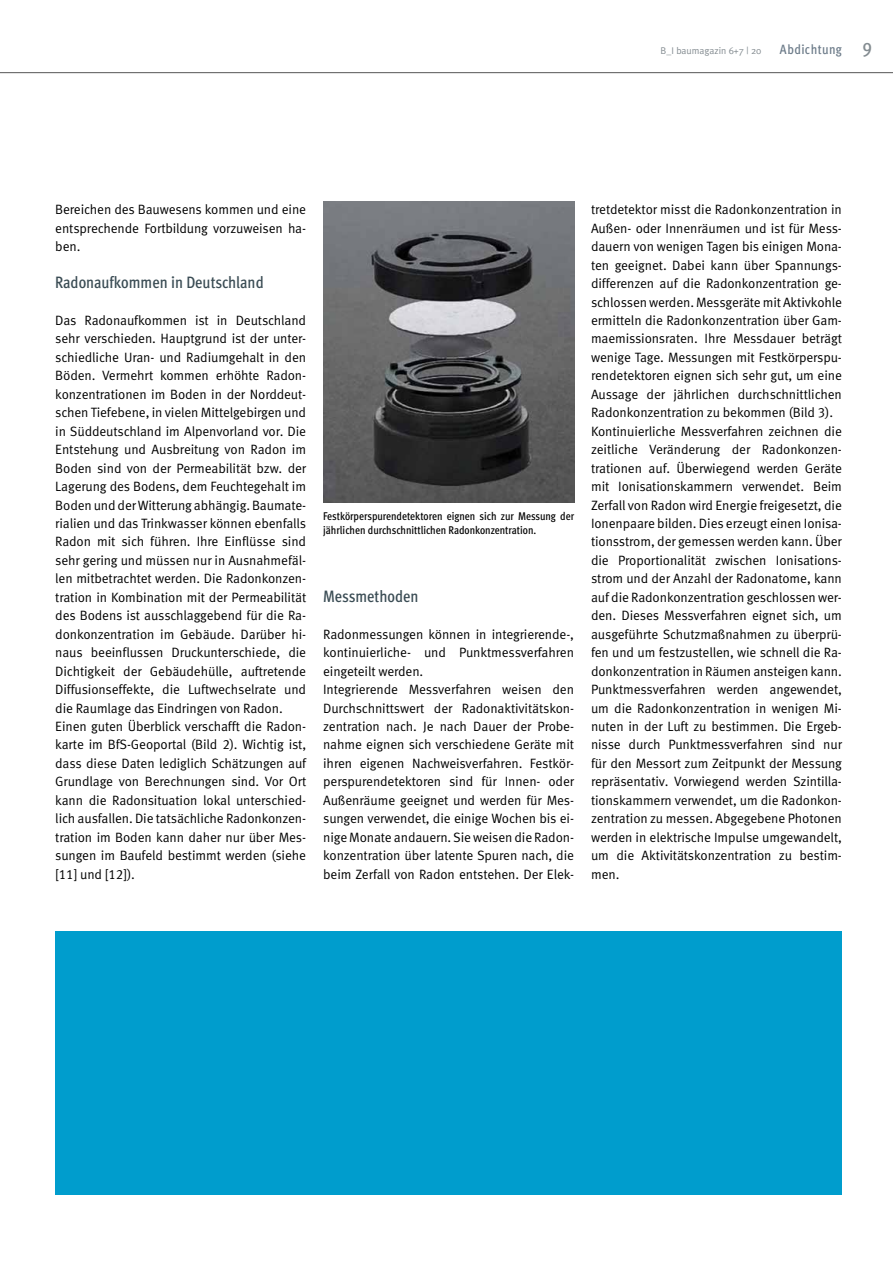
<style>
.page{position:relative;width:893px;height:1263px;background:#fff}
.page>*{position:absolute;margin:0;border:0;box-sizing:border-box;transform-origin:0 0}
.t1{font:500 condensed 16.5px "Meta OT";color:#3a4c54}
.t2{font:13.5px/18.5px "Meta OT";letter-spacing:-.01em;color:#000}
.t3{font:500 condensed 13.5px "Meta OT";letter-spacing:.03em;color:#6c7b89}
.t4{font:500 condensed 11.25px/13.8px "Meta OT";color:#000}
.t5{font:9.75px "Meta Plus Normal";color:#848c91}
.s1{font-size:19.5px;color:#848c91}
</style>
<div class="page">
<hr style="left:0;top:72px;width:893px;height:1px;background:#565656">
<div style="left:55px;top:931px;width:787px;height:264px;background:#009dcd"></div>
<img style="left:323px;top:202px;width:251px;height:301px">
<p class="t5" style="left:661px;top:45px;width:102px">B_I baumagazin 6+7 | 20</p>
<p class="t3" style="left:780px;top:40px;width:94px">Abdichtung <span class="s1">9</span></p>
<p class="t2" style="left:55px;top:201px;width:252px;text-align:justify">Bereichen des Bauwesens kommen und eine entsprechende Fortbildung vorzuweisen ha&shy;ben.</p>
<p class="t1" style="left:55px;top:272px;width:210px">Radonaufkommen in Deutschland</p>
<p class="t2" style="left:55px;top:311px;width:253px">Das Radonaufkommen ist in Deutschland sehr verschieden. Hauptgrund ist der unter&shy;schiedliche Uran- und Radiumgehalt in den Böden. Vermehrt kommen erhöhte Radon&shy;konzentrationen im Boden in der Norddeut&shy;schen Tiefebene, in vielen Mittelgebirgen und in Süddeutschland im Alpenvorland vor. Die Entstehung und Ausbreitung von Radon im Boden sind von der Permeabilität bzw. der Lagerung des Bodens, dem Feuchtegehalt im Boden und der Witterung abhängig. Baumate&shy;rialien und das Trinkwasser können ebenfalls Radon mit sich führen. Ihre Einflüsse sind sehr gering und müssen nur in Ausnahmefäl&shy;len mitbetrachtet werden. Die Radonkonzen&shy;tration in Kombination mit der Permeabilität des Bodens ist ausschlaggebend für die Ra&shy;donkonzentration im Gebäude. Darüber hi&shy;naus beeinflussen Druckunterschiede, die Dichtigkeit der Gebäudehülle, auftretende Diffusionseffekte, die Luftwechselrate und die Raumlage das Eindringen von Radon.<br>Einen guten Überblick verschafft die Radon&shy;karte im BfS-Geoportal (Bild 2). Wichtig ist, dass diese Daten lediglich Schätzungen auf Grundlage von Berechnungen sind. Vor Ort kann die Radonsituation lokal unterschied&shy;lich ausfallen. Die tatsächliche Radonkonzen&shy;tration im Boden kann daher nur über Mes&shy;sungen im Baufeld bestimmt werden (siehe [11] und [12]).</p>
<p class="t4" style="left:323px;top:509px;width:252px">Festkörperspurendetektoren eignen sich zur Messung der jährlichen durchschnittlichen Radonkonzentration.</p>
<p class="t1" style="left:323px;top:585px;width:97px">Messmethoden</p>
<p class="t2" style="left:323px;top:625px;width:252px">Radonmessungen können in integrierende-, kontinuierliche- und Punktmessverfahren eingeteilt werden.<br>Integrierende Messverfahren weisen den Durchschnittswert der Radonaktivitätskon&shy;zentration nach. Je nach Dauer der Probe&shy;nahme eignen sich verschiedene Geräte mit ihren eigenen Nachweisverfahren. Festkör&shy;perspurendetektoren sind für Innen- oder Außenräume geeignet und werden für Mes&shy;sungen verwendet, die einige Wochen bis ei&shy;nige Monate andauern. Sie weisen die Radon&shy;konzentration über latente Spuren nach, die beim Zerfall von Radon entstehen. Der Elek-</p>
<p class="t2" style="left:591px;top:201px;width:252px">tretdetektor misst die Radonkonzentration in Außen- oder Innenräumen und ist für Mess&shy;dauern von wenigen Tagen bis einigen Mona&shy;ten geeignet. Dabei kann über Spannungs&shy;differenzen auf die Radonkonzentration ge&shy;schlossen werden. Messgeräte mit Aktivkohle ermitteln die Radonkonzentration über Gam&shy;maemissionsraten. Ihre Messdauer beträgt wenige Tage. Messungen mit Festkörperspu&shy;rendetektoren eignen sich sehr gut, um eine Aussage der jährlichen durchschnittlichen Radonkonzentration zu bekommen (Bild 3).<br>Kontinuierliche Messverfahren zeichnen die zeitliche Veränderung der Radonkonzen&shy;trationen auf. Überwiegend werden Geräte mit Ionisationskammern verwendet. Beim Zerfall von Radon wird Energie freigesetzt, die Ionenpaare bilden. Dies erzeugt einen Ionisa&shy;tionsstrom, der gemessen werden kann. Über die Proportionalität zwischen Ionisations&shy;strom und der Anzahl der Radonatome, kann auf die Radonkonzentration geschlossen wer&shy;den. Dieses Messverfahren eignet sich, um ausgeführte Schutzmaßnahmen zu überprü&shy;fen und um festzustellen, wie schnell die Ra&shy;donkonzentration in Räumen ansteigen kann.<br>Punktmessverfahren werden angewendet, um die Radonkonzentration in wenigen Mi&shy;nuten in der Luft zu bestimmen. Die Ergeb&shy;nisse durch Punktmessverfahren sind nur für den Messort zum Zeitpunkt der Messung repräsentativ. Vorwiegend werden Szintilla&shy;tionskammern verwendet, um die Radonkon&shy;zentration zu messen. Abgegebene Photonen werden in elektrische Impulse umgewandelt, um die Aktivitätskonzentration zu bestim&shy;men.</p>
</div>
